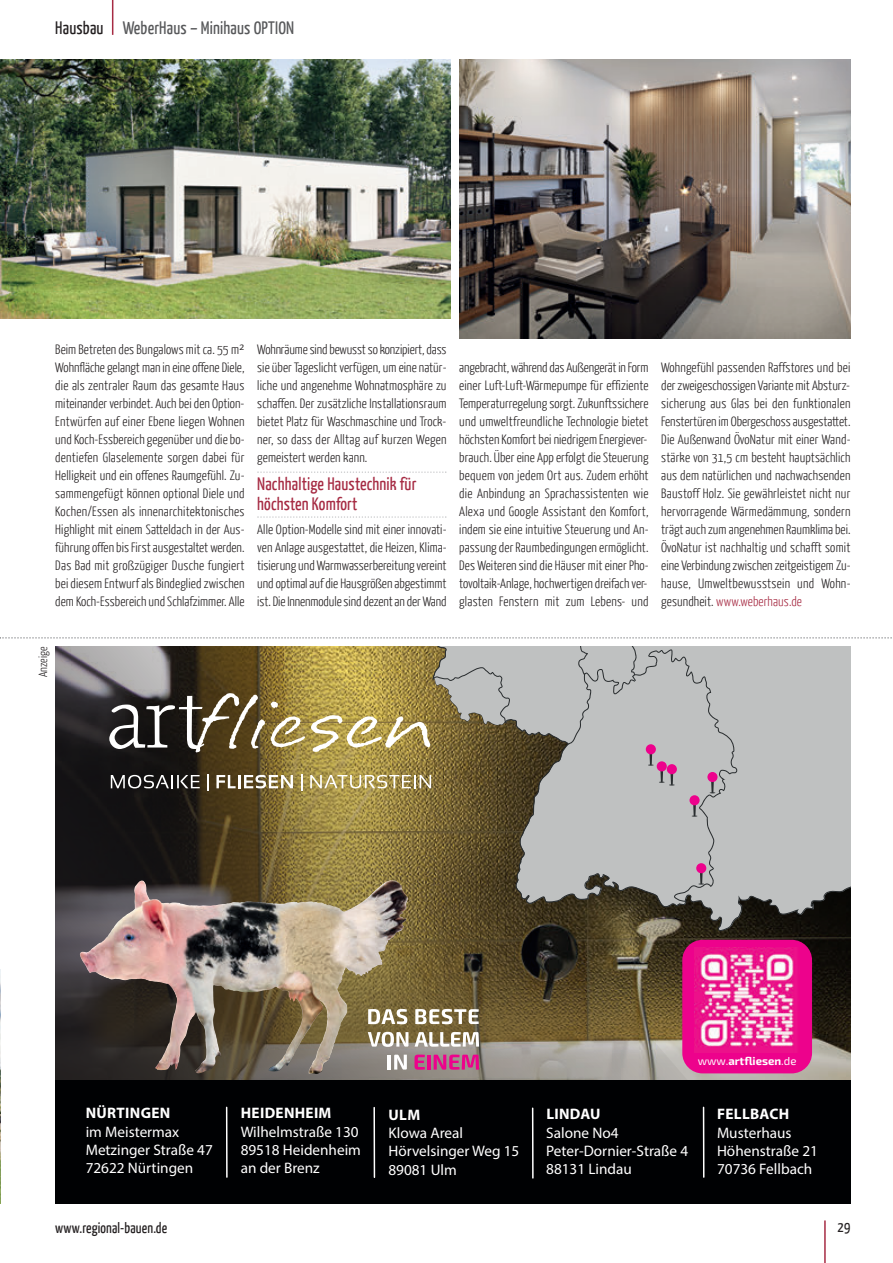
<style>
.page{position:relative;width:893px;height:1263px;background:#fff}
.page>*{position:absolute;margin:0;border:0;box-sizing:border-box;transform-origin:0 0}
.t1{font:18px/19.5px "Yanone Kaffeesatz";letter-spacing:.01em;color:#a62b43}
.t2{font:18px "Yanone Kaffeesatz";letter-spacing:.01em;color:#57585a}
.t3{font:15.15px/18.3px "Myriad Pro";color:#fff}
.t4{font:15px "Yanone Kaffeesatz";letter-spacing:.01em;color:#231f20}
.t5{font:300 13.5px/18px "Yanone Kaffeesatz";letter-spacing:.005em;color:#231f20;text-align:justify}
.t6{font:300 12px "Yanone Kaffeesatz";letter-spacing:.01em;color:#231f20}
.t7{font:700 11.4px "Exo 2.0";color:#fff}
.s1{color:#231f20}
.s2{color:#a62b43}
.s3{font-weight:400}
.s4{font-weight:700}
</style>
<div class="page">
<svg style="left:55px;top:646px;width:673px;height:434px;background:#63583d"></svg>
<div style="left:55px;top:1080px;width:795px;height:123px;background:#000103"></div>
<hr style="left:226px;top:1107px;width:2px;height:70px;background:#fff">
<hr style="left:373px;top:1107px;width:2px;height:70px;background:#fff">
<hr style="left:532px;top:1108px;width:2px;height:70px;background:#fff">
<hr style="left:703px;top:1107px;width:1px;height:70px;background:#fff">
<svg style="left:111px;top:775px;width:89px;height:13px"></svg>
<svg style="left:207px;top:774px;width:2px;height:16px"></svg>
<svg style="left:216px;top:775px;width:77px;height:13px"></svg>
<svg style="left:301px;top:774px;width:1px;height:16px"></svg>
<svg style="left:310px;top:775px;width:93px;height:13px"></svg>
<svg style="left:109px;top:693px;width:294px;height:60px;background:#887b55"></svg>
<img style="left:80px;top:880px;width:310px;height:178px">
<svg style="left:368px;top:1009px;width:39px;height:15px"></svg>
<svg style="left:415px;top:1009px;width:64px;height:15px"></svg>
<svg style="left:368px;top:1032px;width:40px;height:15px"></svg>
<svg style="left:415px;top:1032px;width:64px;height:15px"></svg>
<hr style="left:388px;top:1055px;width:3px;height:14px;background:#fff">
<svg style="left:394px;top:1055px;width:13px;height:14px"></svg>
<svg style="left:415px;top:1054px;width:10px;height:16px"></svg>
<hr style="left:427px;top:1055px;width:4px;height:14px;background:#ed028c">
<svg style="left:434px;top:1054px;width:45px;height:16px"></svg>
<div style="left:682px;top:940px;width:130px;height:133px;background:#ed028c;border-radius:20px"></div>
<img style="left:695px;top:948px;width:103px;height:104px">
<svg style="left:403px;top:646px;width:447px;height:285px;background:#9d9a8f"></svg>
<div style="left:646px;top:744px;width:10px;height:10px;background:#ed028c;border-radius:50%"></div>
<svg style="left:648px;top:752px;width:27px;height:33px"></svg>
<div style="left:667px;top:764px;width:10px;height:10px;background:#ed028c;border-radius:50%"></div>
<svg style="left:710px;top:781px;width:5px;height:12px"></svg>
<div style="left:707px;top:772px;width:10px;height:10px;background:#ed028c;border-radius:50%"></div>
<svg style="left:692px;top:805px;width:5px;height:12px"></svg>
<div style="left:689px;top:795px;width:11px;height:10px;background:#ed028c;border-radius:50%"></div>
<svg style="left:698px;top:872px;width:6px;height:12px"></svg>
<div style="left:696px;top:863px;width:10px;height:10px;background:#ed028c;border-radius:50%"></div>
<svg style="left:0;top:637px;width:892px;height:2px"></svg>
<svg style="left:257px;top:471px;width:189px;height:2px"></svg>
<svg style="left:257px;top:516px;width:189px;height:2px"></svg>
<img style="left:459px;top:60px;width:391px;height:278px">
<img style="left:0;top:60px;width:451px;height:259px">
<img style="left:0;top:969px;width:1px;height:234px">
<hr style="left:112px;top:0;width:1px;height:35px;background:#a62b43">
<hr style="left:824px;top:1220px;width:2px;height:43px;background:#a62b43">
<p class="t2" style="left:55px;top:17px;width:240px"><span class="s1">Hausbau</span> WeberHaus – Minihaus OPTION</p>
<p class="t5" style="left:55px;top:340px;width:191px">Beim Betreten des Bungalows mit ca. 55 m²<br>Wohnfläche gelangt man in eine offene Diele, die als zentraler Raum das gesamte Haus miteinander verbindet. Auch bei den Option-Entwürfen auf einer Ebene liegen Wohnen und Koch-Essbereich gegenüber und die bo&shy;dentiefen Glaselemente sorgen dabei für Helligkeit und ein offenes Raumgefühl. Zu&shy;sammengefügt können optional Diele und Kochen/Essen als innenarchitektonisches Highlight mit einem Satteldach in der Aus&shy;führung offen bis First ausgestaltet werden.<br>Das Bad mit großzügiger Dusche fungiert bei diesem Entwurf als Bindeglied zwischen dem Koch-Essbereich und Schlafzimmer. Alle</p>
<p class="t5" style="left:257px;top:340px;width:191px">Wohnräume sind bewusst so konzipiert, dass sie über Tageslicht verfügen, um eine natür&shy;liche und angenehme Wohnatmosphäre zu schaffen. Der zusätzliche Installationsraum bietet Platz für Waschmaschine und Trock&shy;ner, so dass der Alltag auf kurzen Wegen gemeistert werden kann.</p>
<p class="t1" style="left:257px;top:474px;width:161px">Nachhaltige Haustechnik für höchsten Komfort</p>
<p class="t5" style="left:257px;top:520px;width:191px">Alle Option-Modelle sind mit einer innovati&shy;ven Anlage ausgestattet, die Heizen, Klima&shy;tisierung und Warmwasserbereitung vereint und optimal auf die Hausgrößen abgestimmt ist. Die Innenmodule sind dezent an der Wand</p>
<p class="t5" style="left:459px;top:358px;width:191px">angebracht, während das Außengerät in Form einer Luft-Luft-Wärmepumpe für effi ziente Temperaturregelung sorgt. Zukunftssichere und umweltfreundliche Technologie bietet höchsten Komfort bei niedrigem Energiever&shy;brauch. Über eine App erfolgt die Steuerung bequem von jedem Ort aus. Zudem erhöht die Anbindung an Sprach assistenten wie Alexa und Google Assistant den Komfort, indem sie eine intuitive Steuerung und An&shy;passung der Raumbedingungen ermöglicht.<br>Des Weiteren sind die Häuser mit einer Pho&shy;tovoltaik-Anlage, hochwertigen dreifach ver&shy;glasten Fenstern mit zum Lebens- und</p>
<p class="t5" style="left:661px;top:358px;width:191px">Wohngefühl passenden Raffstores und bei der zweigeschossigen Variante mit Absturz&shy;sicherung aus Glas bei den funktionalen Fenstertüren im Obergeschoss ausgestattet.<br>Die Außenwand ÖvoNatur mit einer Wand&shy;stärke von 31,5 cm besteht hauptsächlich aus dem natürlichen und nachwachsenden Baustoff Holz. Sie gewährleistet nicht nur hervorragende Wärmedämmung, sondern trägt auch zum angenehmen Raumklima bei.<br>ÖvoNatur ist nachhaltig und schafft somit eine Verbindung zwischen zeitgeistigem Zu&shy;hause, Umweltbewusstsein und Wohn&shy;gesundheit. <span class="s2">www.weberhaus.de</span></p>
<p class="t6" style="left:36px;top:677px;width:32px;rotate:-90deg">Anzeige</p>
<p class="t7" style="left:698px;top:1054px;width:100px"><span class="s3">www.</span>artfliesen<span class="s3">.de</span></p>
<p class="t3" style="left:86px;top:1105px;width:129px"><span class="s4">NÜRTINGEN<br></span>im Meistermax<br>Metzinger Straße 47<br>72622 Nürtingen</p>
<p class="t3" style="left:241px;top:1105px;width:122px"><span class="s4">HEIDENHEIM<br></span>Wilhelmstraße 130<br>89518 Heidenheim an der Brenz</p>
<p class="t3" style="left:388px;top:1107px;width:132px"><span class="s4">ULM<br></span>Klowa Areal<br>Hörvelsinger Weg 15<br>89081 Ulm</p>
<p class="t3" style="left:546px;top:1106px;width:144px"><span class="s4">LINDAU<br></span>Salone No4<br>Peter-Dornier-Straße 4<br>88131 Lindau</p>
<p class="t3" style="left:717px;top:1106px;width:102px"><span class="s4">FELLBACH<br></span>Musterhaus<br>Höhenstraße 21<br>70736 Fellbach</p>
<p class="t4" style="left:55px;top:1218px;width:114px">www.regional-bauen.de</p>
<p class="t4" style="left:838px;top:1217px;width:14px">29</p>
</div>
